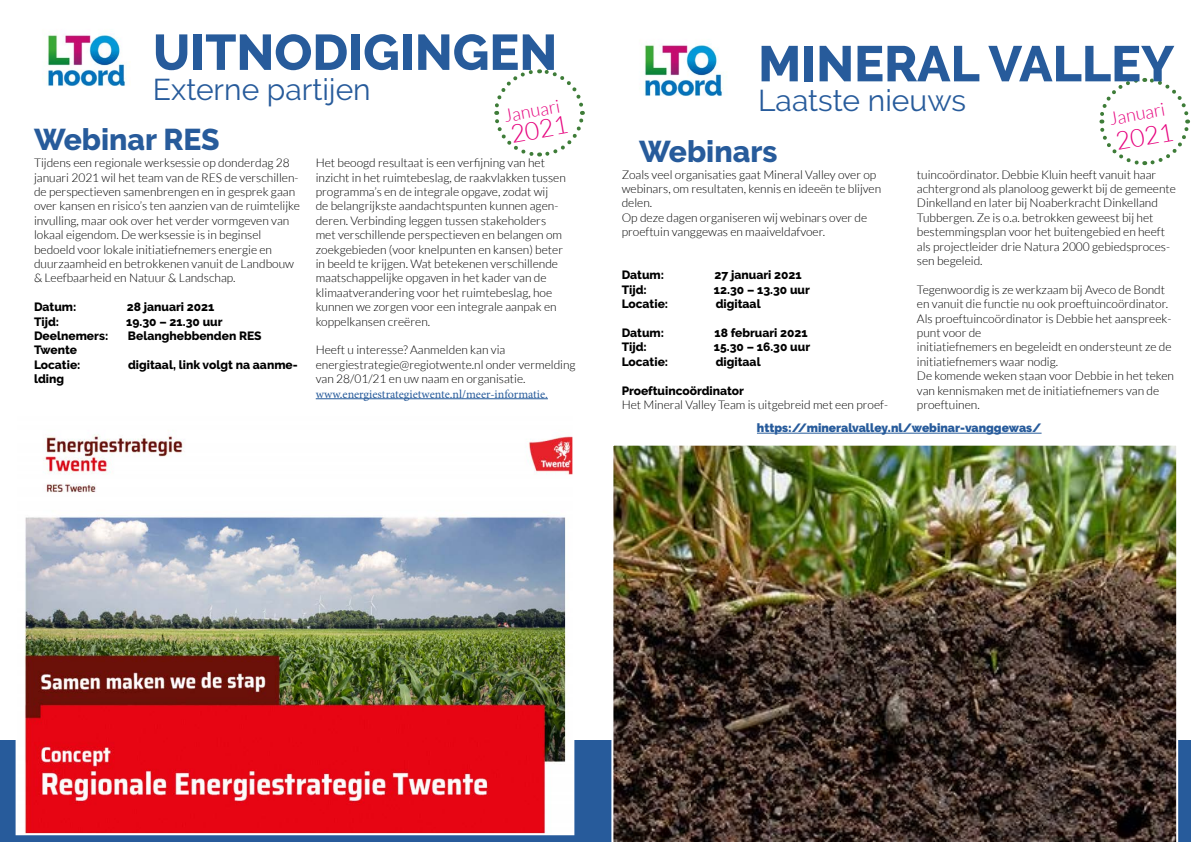
<style>
.page{position:relative;width:1191px;height:842px;background:#fff}
.page>*{position:absolute;margin:0;border:0;box-sizing:border-box;transform-origin:0 0}
.t1{font:800 50px "Raleway";color:#275b9b}
.t2{font:30px "Raleway";color:#275b9b}
.t3{font:800 30px "Raleway";color:#275b9b}
.t4{font:300 25px "Lato";color:#e6007d}
.t5{font:300 18px "Lato";color:#e6007d}
.t6{font:300 12px/14.4px "Lato";color:#000}
.t7{font:800 12px/14.4px "Raleway";color:#000}
.t8{font:12px "Minion Pro";color:#275b9b}
.t9{font:900 12px "Raleway";color:#275b9b}
</style>
<div class="page">
<svg style="left:494px;top:69px;width:91px;height:88px"></svg>
<div style="left:0;top:740px;width:1191px;height:102px;background:#275b9b"></div>
<img style="left:19px;top:434px;width:552px;height:398px">
<div style="left:16px;top:412px;width:558px;height:423px;border:2px solid #fff"></div>
<hr style="left:316px;top:398px;width:232px;height:1px;background:#275b9b">
<img style="left:47px;top:35px;width:79px;height:51px">
<svg style="left:1099px;top:78px;width:91px;height:88px"></svg>
<img style="left:611px;top:445px;width:567px;height:397px">
<img style="left:644px;top:45px;width:79px;height:51px">
<hr style="left:757px;top:433px;width:284px;height:1px;background:#275b9b">
<h1 class="t1" style="left:153px;top:24px;width:406px">UITNODIGINGEN</h1>
<h2 class="t2" style="left:153px;top:72px;width:219px">Externe partijen</h2>
<h3 class="t5" style="left:502px;top:106px;width:58px;rotate:-10deg">Januari</h3>
<h3 class="t4" style="left:508px;top:121px;width:60px;rotate:-10deg">2021</h3>
<h2 class="t3" style="left:34px;top:123px;width:187px">Webinar RES</h2>
<p class="t6" style="left:34px;top:156px;width:267px">Tijdens een regionale werksessie op donderdag 28 januari 2021 wil het team van de RES de verschillen&shy;de perspectieven samenbrengen en in gesprek gaan over kansen en risico’s ten aanzien van de ruimtelijke invulling, maar ook over het verder vormgeven van lokaal eigendom. De werksessie is in beginsel bedoeld voor lokale initiatiefnemers energie en duurzaamheid en betrokkenen vanuit de Landbouw &amp; Leefbaarheid en Natuur &amp; Landschap.</p>
<p class="t7" style="left:34px;top:300px;width:44px">Datum:</p>
<p class="t7" style="left:127px;top:300px;width:89px">28 januari 2021</p>
<p class="t7" style="left:34px;top:314px;width:27px">Tijd:</p>
<p class="t7" style="left:126px;top:314px;width:98px">19.30 – 21.30 uur</p>
<p class="t7" style="left:34px;top:329px;width:76px">Deelnemers:</p>
<p class="t7" style="left:128px;top:329px;width:135px">Belanghebbenden RES</p>
<p class="t7" style="left:34px;top:343px;width:48px">Twente<br>Locatie:</p>
<p class="t7" style="left:128px;top:357px;width:171px">digitaal, link volgt na aanme-</p>
<p class="t7" style="left:34px;top:372px;width:32px">lding</p>
<p class="t6" style="left:316px;top:156px;width:252px">Het beoogd resultaat is een verfijning van het inzicht in het ruimtebeslag, de raakvlakken tussen programma’s en de integrale opgave, zodat wij<br>de belangrijkste aandachtspunten kunnen agen&shy;deren. Verbinding leggen tussen stakeholders met verschillende perspectieven en belangen om zoekgebieden (voor knelpunten en kansen) beter in beeld te krijgen. Wat betekenen verschillende maatschappelijke opgaven in het kader van de klimaatverandering voor het ruimtebeslag, hoe kunnen we zorgen voor een integrale aanpak en koppelkansen creëren.</p>
<p class="t6" style="left:316px;top:343px;width:261px">Heeft u interesse? Aanmelden kan via energiestrategie@regiotwente.nl onder vermelding van 28/01/21 en uw naam en organisatie.</p>
<p class="t8" style="left:316px;top:386px;width:234px">www.energiestrategietwente.nl/meer-informatie.</p>
<h1 class="t1" style="left:758px;top:35px;width:417px">MINERAL VALLEY</h1>
<h2 class="t2" style="left:758px;top:83px;width:209px">Laatste nieuws</h2>
<h3 class="t5" style="left:1107px;top:109px;width:58px;rotate:-10deg">Januari</h3>
<h3 class="t4" style="left:1113px;top:128px;width:59px;rotate:-10deg">2021</h3>
<h2 class="t3" style="left:639px;top:134px;width:140px">Webinars</h2>
<p class="t6" style="left:621px;top:167px;width:261px">Zoals veel organisaties gaat Mineral Valley over op webinars, om resultaten, kennis en ideeën te blijven delen.<br>Op deze dagen organiseren wij webinars over de proeftuin vanggewas en maaiveldafvoer.</p>
<p class="t7" style="left:621px;top:268px;width:44px">Datum:</p>
<p class="t7" style="left:714px;top:268px;width:89px">27 januari 2021</p>
<p class="t7" style="left:621px;top:282px;width:27px">Tijd:</p>
<p class="t7" style="left:714px;top:282px;width:97px">12.30 – 13.30 uur</p>
<p class="t7" style="left:621px;top:297px;width:48px">Locatie:</p>
<p class="t7" style="left:716px;top:297px;width:46px">digitaal</p>
<p class="t7" style="left:621px;top:326px;width:44px">Datum:</p>
<p class="t7" style="left:714px;top:326px;width:95px">18 februari 2021</p>
<p class="t7" style="left:621px;top:340px;width:27px">Tijd:</p>
<p class="t7" style="left:714px;top:340px;width:98px">15.30 – 16.30 uur</p>
<p class="t7" style="left:621px;top:354px;width:48px">Locatie:</p>
<p class="t7" style="left:716px;top:354px;width:46px">digitaal</p>
<p class="t7" style="left:621px;top:383px;width:124px">Proeftuincoördinator</p>
<p class="t6" style="left:621px;top:398px;width:268px">Het Mineral Valley Team is uitgebreid met een proef-</p>
<p class="t6" style="left:917px;top:167px;width:260px">tuincoördinator. Debbie Kluin heeft vanuit haar achtergrond als planoloog gewerkt bij de gemeente Dinkelland en later bij Noaberkracht Dinkelland Tubbergen. Ze is o.a. betrokken geweest bij het bestemmingsplan voor het buitengebied en heeft als projectleider drie Natura 2000 gebiedsproces&shy;sen begeleid.</p>
<p class="t6" style="left:917px;top:282px;width:259px">Tegenwoordig is ze werkzaam bij Aveco de Bondt en vanuit die functie nu ook proeftuincoördinator.<br>Als proeftuincoördinator is Debbie het aanspreek&shy;punt voor de<br>initiatiefnemers en begeleidt en ondersteunt ze de initiatiefnemers waar nodig.<br>De komende weken staan voor Debbie in het teken van kennismaken met de initiatiefnemers van de proeftuinen.</p>
<p class="t9" style="left:757px;top:421px;width:286px">https://mineralvalley.nl/webinar-vanggewas/</p>
</div>
